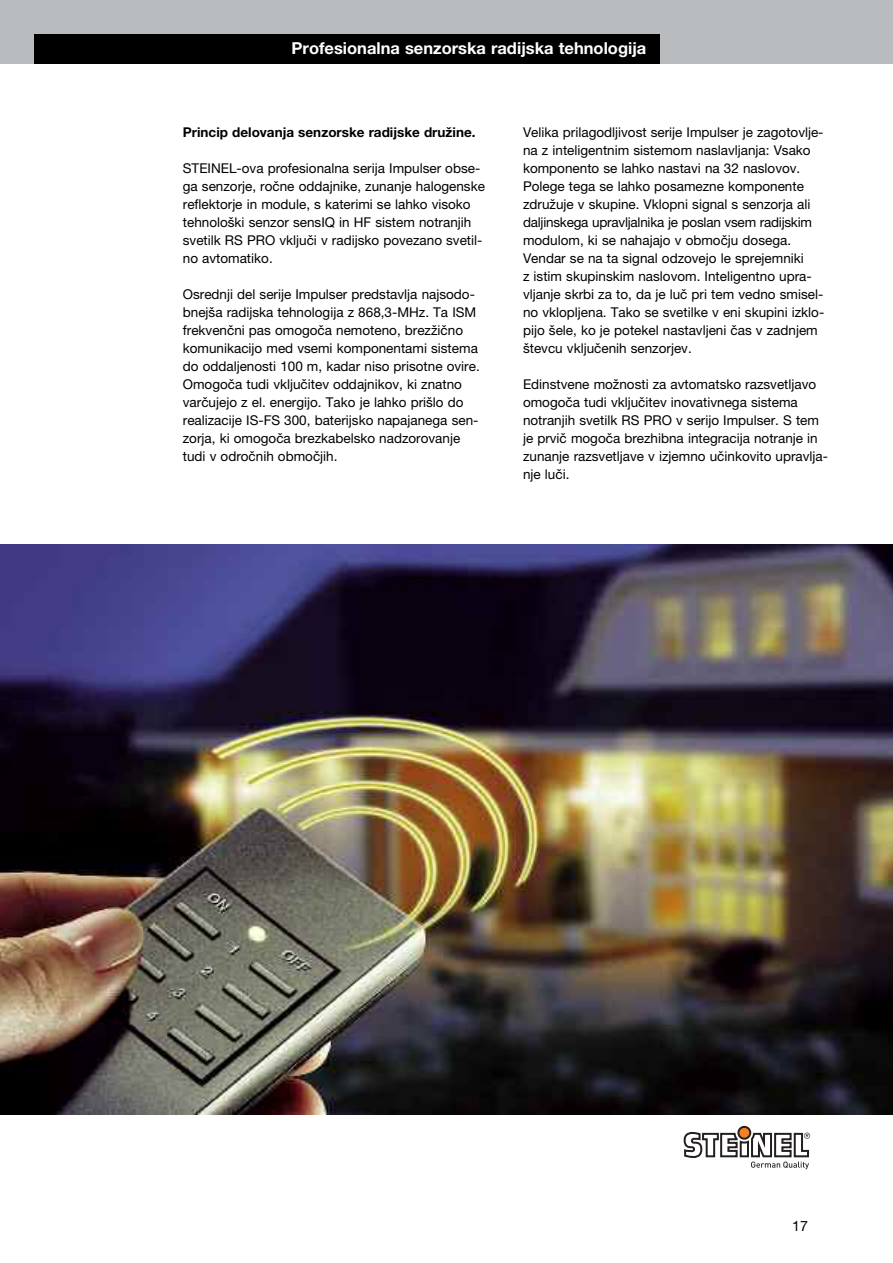
<style>
.page{position:relative;width:893px;height:1263px;background:#fff}
.page>*{position:absolute;margin:0;border:0;box-sizing:border-box;transform-origin:0 0}
.t1{font:700 16.5px "Helvetica Neue CELT";color:#fff}
.t2{font:14.25px "Helvetica Neue LT Pro";color:#000}
.t3{font:13.5px/18px "Helvetica Neue CELT";color:#000}
.t4{font:700 13.5px "Helvetica Neue CELT";color:#000}
</style>
<div class="page">
<svg style="left:738px;top:1127px;width:12px;height:12px"></svg>
<div style="left:737px;top:1126px;width:14px;height:14px;border:2px solid #231f20;border-radius:50%"></div>
<svg style="left:684px;top:1131px;width:126px;height:38px"></svg>
<div style="left:0;top:0;width:893px;height:64px;background:#b9bcbf"></div>
<div style="left:34px;top:34px;width:625px;height:30px;background:#000"></div>
<img style="left:0;top:544px;width:893px;height:570px">
<p class="t1" style="left:292px;top:43px;width:356px">Profesionalna senzorska radijska tehnologija</p>
<p class="t4" style="left:183px;top:128px;width:294px">Princip delovanja senzorske radijske družine.</p>
<p class="t3" style="left:183px;top:161px;width:304px">STEINEL-ova profesionalna serija Impulser obse&shy;ga senzorje, ročne oddajnike, zunanje halogenske reflektorje in module, s katerimi se lahko visoko tehnološki senzor sensIQ in HF sistem notranjih svetilk RS PRO vključi v radijsko povezano svetil&shy;no avtomatiko.</p>
<p class="t3" style="left:183px;top:287px;width:298px">Osrednji del serije Impulser predstavlja najsodo&shy;bnejša radijska tehnologija z 868,3-MHz. Ta ISM frekvenčni pas omogoča nemoteno, brezžično komunikacijo med vsemi komponentami sistema do oddaljenosti 100 m, kadar niso prisotne ovire.<br>Omogoča tudi vključitev oddajnikov, ki znatno varčujejo z el. energijo. Tako je lahko prišlo do realizacije IS-FS 300, baterijsko napajanega sen&shy;zorja, ki omogoča brezkabelsko nadzorovanje tudi v odročnih območjih.</p>
<p class="t3" style="left:523px;top:125px;width:303px">Velika prilagodljivost serije Impulser je zagotovlje&shy;na z inteligentnim sistemom naslavljanja: Vsako komponento se lahko nastavi na 32 naslovov.<br>Polege tega se lahko posamezne komponente združuje v skupine. Vklopni signal s senzorja ali daljinskega upravljalnika je poslan vsem radijskim modulom, ki se nahajajo v območju dosega.<br>Vendar se na ta signal odzovejo le sprejemniki<br>z istim skupinskim naslovom. Inteligentno upra&shy;vljanje skrbi za to, da je luč pri tem vedno smisel&shy;no vklopljena. Tako se svetilke v eni skupini izklo&shy;pijo šele, ko je potekel nastavljeni čas v zadnjem števcu vključenih senzorjev.</p>
<p class="t3" style="left:523px;top:377px;width:307px">Edinstvene možnosti za avtomatsko razsvetljavo omogoča tudi vključitev inovativnega sistema notranjih svetilk RS PRO v serijo Impulser. S tem je prvič mogoča brezhibna integracija notranje in zunanje razsvetljave v izjemno učinkovito upravlja&shy;nje luči.</p>
<p class="t2" style="left:792px;top:1220px;width:17px">17</p>
</div>
